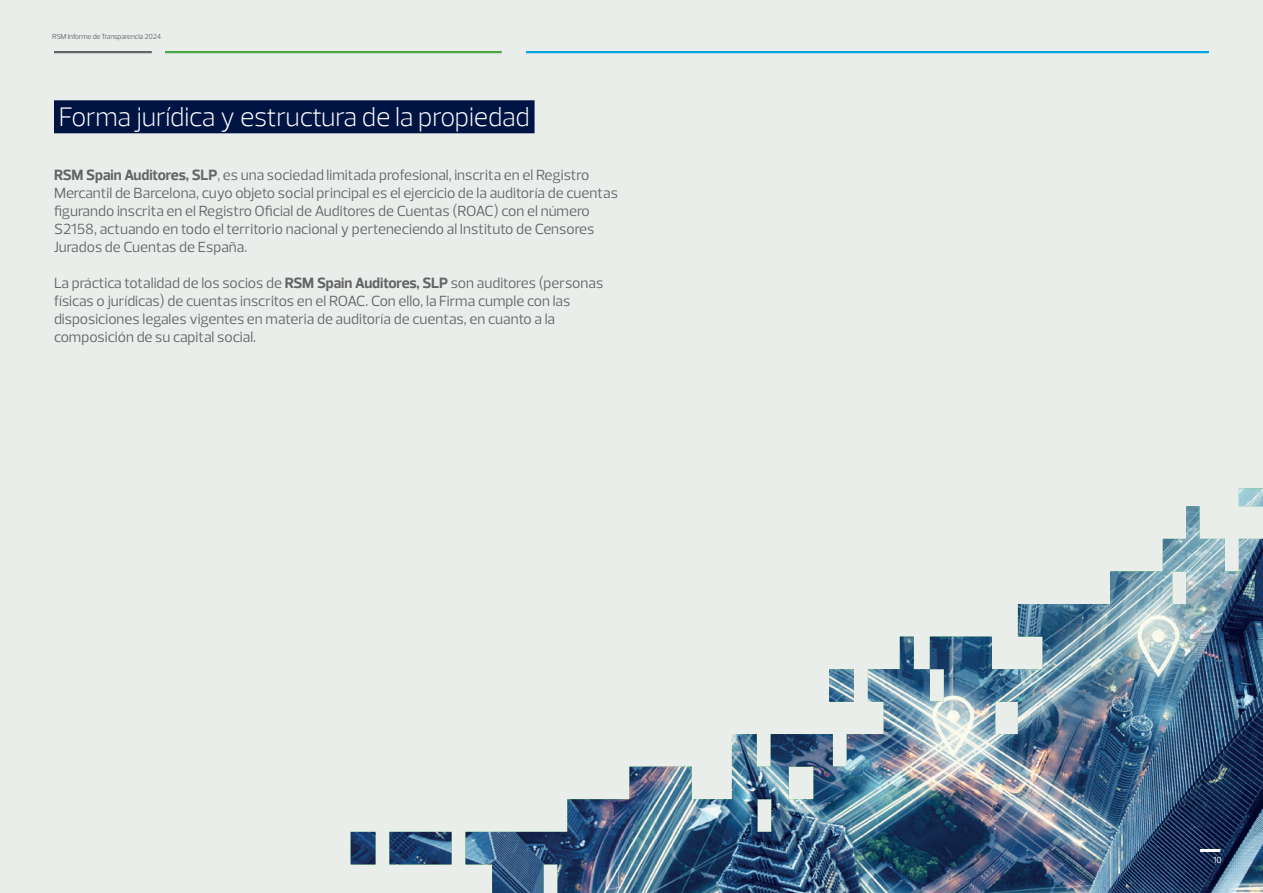
<style>
.page{position:relative;width:1263px;height:893px;background:#fff}
.page>*{position:absolute;margin:0;border:0;box-sizing:border-box;transform-origin:0 0}
.t1{font:300 27px "Prelo";letter-spacing:-.01em;color:#fff}
.t2{font:15px/18px "Prelo";color:#656568}
.t3{font:9px "Prelo";color:#fff}
.t4{font:7.5px "Prelo";letter-spacing:-.02em;color:#656568}
.s1{font-weight:700}
</style>
<div class="page">
<div style="left:1px;top:0;width:1262px;height:893px;background:#e9eeeb"></div>
<hr style="left:54px;top:51px;width:98px;height:2px;background:#656568">
<hr style="left:526px;top:51px;width:683px;height:2px;background:#08a7e0">
<hr style="left:165px;top:51px;width:337px;height:2px;background:#4ba849">
<div style="left:54px;top:100px;width:481px;height:33px;background:#001443"></div>
<img style="left:351px;top:488px;width:912px;height:405px">
<hr style="left:1200px;top:849px;width:20px;height:3px;background:#fff">
<p class="t4" style="left:52px;top:32px;width:110px">RSM Informe de Transparencia 2024</p>
<h1 class="t1" style="left:59px;top:101px;width:472px">Forma jurídica y estructura de la propiedad</h1>
<p class="t2" style="left:54px;top:166px;width:565px"><span class="s1">RSM Spain Auditores, SLP</span>, es una sociedad limitada profesional, inscrita en el Registro Mercantil de Barcelona, cuyo objeto social principal es el ejercicio de la auditoría de cuentas figurando inscrita en el Registro Oficial de Auditores de Cuentas (ROAC) con el número S2158, actuando en todo el territorio nacional y perteneciendo al Instituto de Censores Jurados de Cuentas de España.</p>
<p class="t2" style="left:54px;top:274px;width:551px">La práctica totalidad de los socios de <span class="s1">RSM Spain Auditores, SLP</span> son auditores (personas físicas o jurídicas) de cuentas inscritos en el ROAC. Con ello, la Firma cumple con las disposiciones legales vigentes en materia de auditoría de cuentas, en cuanto a la composición de su capital social.</p>
<p class="t3" style="left:1213px;top:854px;width:10px">10</p>
</div>
